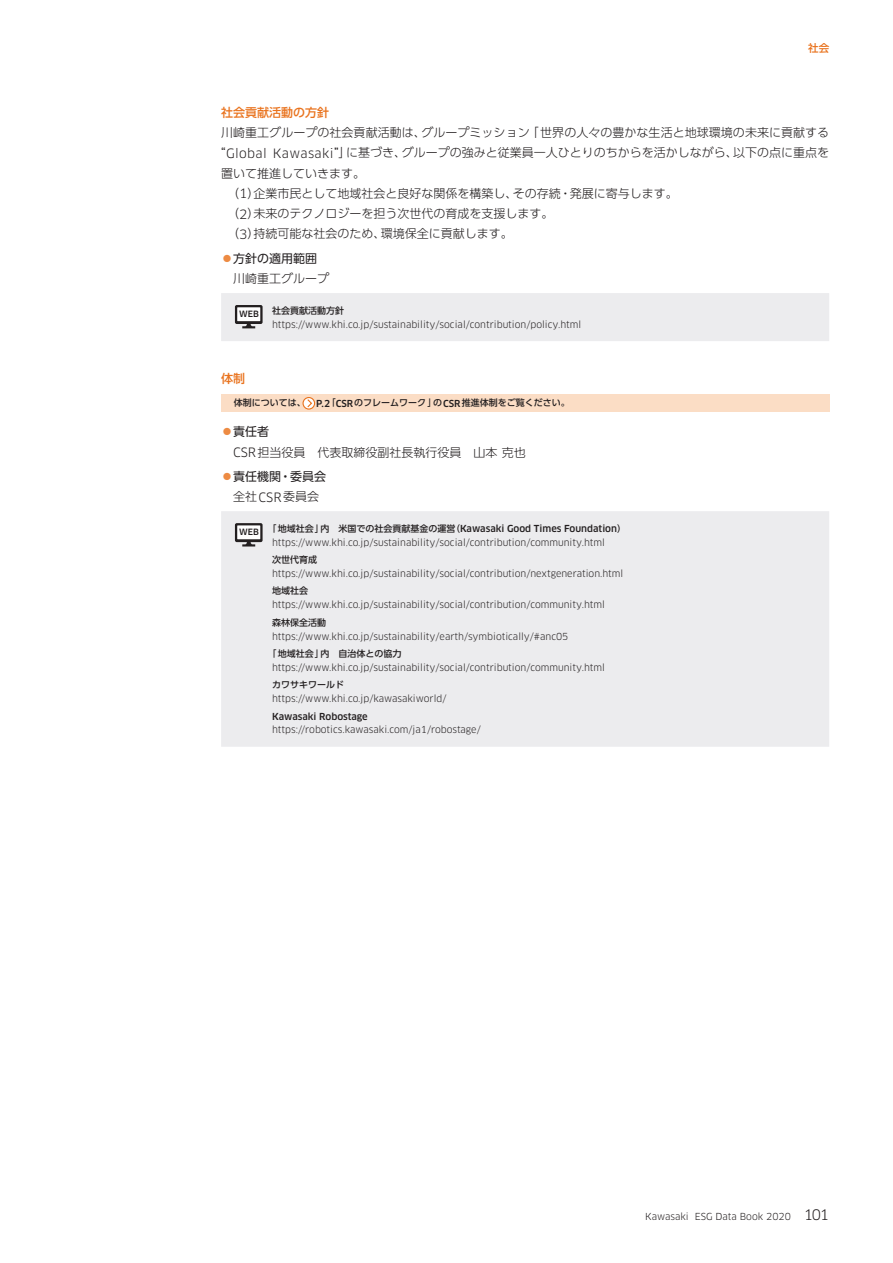
<style>
.page{position:relative;width:893px;height:1263px;background:#fff}
.page>*{position:absolute;margin:0;border:0;box-sizing:border-box;transform-origin:0 0}
.本文{font:300 12px/20.2px "UD Shin Go Pr 6";color:#231f20;text-align:justify}
.本文R-前1mmアキ{font:12px "UD Shin Go Pr 6";color:#231f20}
.見出し02_オレンジ{font:500 12px "UD Shin Go Pr 6";color:#e9731e}
.t1{font:500 10.5px "UD Shin Go Pr 6";color:#e9731e}
.WEB誘導URL{font:9.45px "Clan OT";color:#231f20}
.WEB誘導タイトル{font:500 9.45px "Clan OT";color:#231f20}
.WEB誘導タイトル-2{font:500 9px "UD Shin Go Pr 6";color:#231f20}
.オレンジ-pxxをご覧下さい{font:500 9px "UD Shin Go Pr 6";color:#231f20}
.t2{font:500 8.55px "Clan OT";letter-spacing:-.005em;color:#231f20}
.s1{font-family:"Clan OT";font-weight:400;font-size:12.6px}
.s2{color:#ed8b43}
.s3{font-family:"Clan OT";font-size:9.45px}
.s4{font-family:"UD Shin Go Pr 6";font-size:9px}
.s5{font-size:14.1px}
</style>
<div class="page">
<div style="left:221px;top:394px;width:608px;height:18px;background:#fbddc5"></div>
<div style="left:221px;top:293px;width:608px;height:48px;background:#ececee"></div>
<svg style="left:303px;top:397px;width:12px;height:12px"></svg>
<div style="left:302px;top:397px;width:13px;height:13px;border:1px solid #e9731e;border-radius:50%"></div>
<svg style="left:306px;top:398px;width:7px;height:11px"></svg>
<div style="left:221px;top:511px;width:608px;height:236px;background:#ececee"></div>
<svg style="left:235px;top:523px;width:28px;height:23px"></svg>
<p class="t1" style="left:808px;top:39px;width:22px">社会</p>
<p class="見出し02_オレンジ" style="left:221px;top:103px;width:109px">社会貢献活動の方針</p>
<p class="本文" style="left:221px;top:122px;width:610px">川崎重工グループの社会貢献活動は、グループミッション「世界の人々の豊かな生活と地球環境の未来に貢献する“<span class="s1">Global Kawasaki</span>”」に基づき、グループの強みと従業員一人ひとりのちからを活かしながら、以下の点に重点を置いて推進していきます。</p>
<p class="本文" style="left:221px;top:183px;width:458px">　（<span class="s1">1</span>）企業市民として地域社会と良好な関係を構築し、その存続・発展に寄与します。</p>
<p class="本文" style="left:221px;top:203px;width:334px">　（<span class="s1">2</span>）未来のテクノロジーを担う次世代の育成を支援します。</p>
<p class="本文" style="left:221px;top:223px;width:293px">　（<span class="s1">3</span>）持続可能な社会のため、環境保全に貢献します。</p>
<p class="本文R-前1mmアキ" style="left:221px;top:249px;width:97px"><span class="s2">●</span>方針の適用範囲</p>
<p class="本文" style="left:221px;top:268px;width:109px">　川崎重工グループ</p>
<p class="t2" style="left:239px;top:309px;width:21px">WEB</p>
<p class="WEB誘導タイトル-2" style="left:272px;top:303px;width:73px">社会貢献活動方針</p>
<p class="WEB誘導URL" style="left:272px;top:319px;width:311px">https://www.khi.co.jp/sustainability/social/contribution/policy.html</p>
<p class="見出し02_オレンジ" style="left:221px;top:369px;width:25px">体制</p>
<p class="オレンジ-pxxをご覧下さい" style="left:234px;top:396px;width:337px">体制については、 <span class="s3">P.2</span>「<span class="s3">CSR</span>のフレームワーク」の<span class="s3">CSR</span>推進体制をご覧ください。</p>
<p class="本文R-前1mmアキ" style="left:221px;top:422px;width:49px"><span class="s2">●</span>責任者</p>
<p class="本文" style="left:233px;top:441px;width:294px"><span class="s1">CSR</span>担当役員　代表取締役副社長執行役員　山本克也</p>
<p class="本文R-前1mmアキ" style="left:221px;top:467px;width:106px"><span class="s2">●</span>責任機関・委員会</p>
<p class="本文" style="left:221px;top:486px;width:100px">　全社<span class="s1">CSR</span>委員会</p>
<p class="t2" style="left:239px;top:527px;width:21px">WEB</p>
<p class="WEB誘導タイトル" style="left:268px;top:523px;width:360px"><span class="s4">「地域社会」内　米国での社会貢献基金の運営（</span>Kawasaki Good Times Foundation<span class="s4">）</span></p>
<p class="WEB誘導URL" style="left:272px;top:537px;width:334px">https://www.khi.co.jp/sustainability/social/contribution/community.html</p>
<p class="WEB誘導タイトル-2" style="left:272px;top:552px;width:46px">次世代育成</p>
<p class="WEB誘導URL" style="left:272px;top:568px;width:353px">https://www.khi.co.jp/sustainability/social/contribution/nextgeneration.html</p>
<p class="WEB誘導タイトル-2" style="left:272px;top:584px;width:37px">地域社会</p>
<p class="WEB誘導URL" style="left:272px;top:599px;width:334px">https://www.khi.co.jp/sustainability/social/contribution/community.html</p>
<p class="WEB誘導タイトル-2" style="left:272px;top:615px;width:55px">森林保全活動</p>
<p class="WEB誘導URL" style="left:272px;top:630px;width:298px">https://www.khi.co.jp/sustainability/earth/symbiotically/#anc05</p>
<p class="WEB誘導タイトル-2" style="left:268px;top:646px;width:135px">「地域社会」内　自治体との協力</p>
<p class="WEB誘導URL" style="left:272px;top:662px;width:334px">https://www.khi.co.jp/sustainability/social/contribution/community.html</p>
<p class="WEB誘導タイトル-2" style="left:272px;top:677px;width:73px">カワサキワールド</p>
<p class="WEB誘導URL" style="left:272px;top:693px;width:176px">https://www.khi.co.jp/kawasakiworld/</p>
<p class="WEB誘導タイトル" style="left:272px;top:711px;width:97px">Kawasaki Robostage</p>
<p class="WEB誘導URL" style="left:272px;top:724px;width:210px">https://robotics.kawasaki.com/ja1/robostage/</p>
<p class="WEB誘導URL" style="left:645px;top:1211px;width:185px">Kawasaki ESG Data Book 2020 <span class="s5">101</span></p>
</div>
